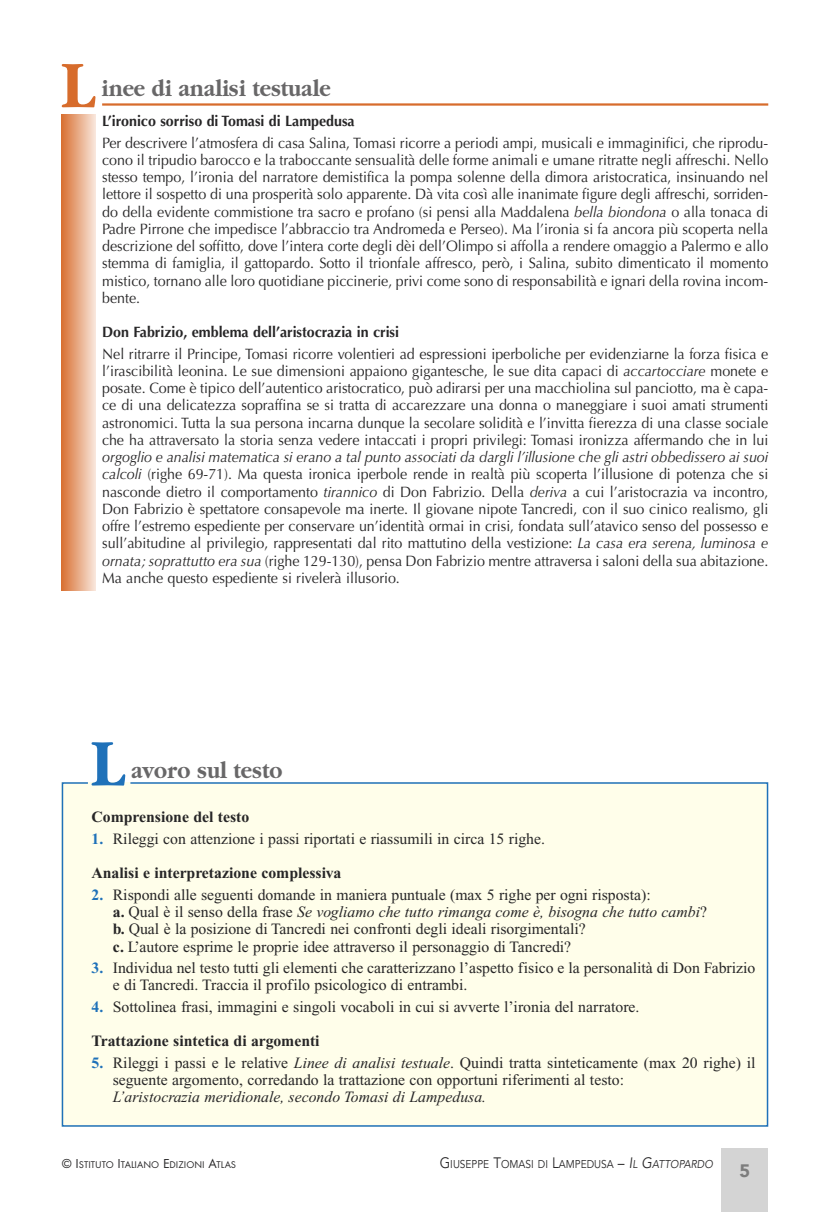
<style>
.page{position:relative;width:830px;height:1212px;background:#fff}
.page>*{position:absolute;margin:0;border:0;box-sizing:border-box;transform-origin:0 0}
.t1{font:700 69.15px "Garamond";color:#d76c2c;scale:.9 1}
.t2{font:700 69.15px "Garamond";color:#1f71b9;scale:.9 1}
.t3{font:700 24px "Garamond";color:#686768;scale:.9 1}
.t4{font:900 18px "Avenir";color:#7d7d7d}
.t5{font:15.75px/17.2px "Times New Roman";color:#272627}
.t6{font:italic 15.75px "Times New Roman";color:#272627}
.t7{font:700 15.75px "Times New Roman";color:#272627}
.t8{font:15px/17.2px "Optima";color:#272627;text-align:justify;scale:.95 1}
.t9{font:700 15px "Optima";color:#272627;scale:.95 1}
.t10{font:11.25px "Avenir";color:#272627;scale:.9 1}
.t11{font:10.2px "Futura T";color:#272627}
.s1{font-style:italic}
.s2{font-weight:700;color:#1f71b9}
.s3{font-weight:700}
.s4{font-size:13.5px}
.s5{font-size:15px}
.s6{font-style:italic;font-size:15px}
</style>
<div class="page">
<div style="left:721px;top:1148px;width:46px;height:64px;background:#d4d4d4"></div>
<hr style="left:102px;top:103px;width:665px;height:3px;background:#d76c2c">
<div style="left:62px;top:115px;width:34px;height:475px;background:linear-gradient(to right,#d97235,#f8e4d8)"></div>
<div style="left:61px;top:782px;width:707px;height:345px;background:#fffeea"></div>
<h1 class="t1" style="left:61px;top:43px;width:39px">L</h1>
<h2 class="t3" style="left:101px;top:73px;width:256px">inee di analisi testuale</h2>
<p class="t9" style="left:102px;top:115px;width:267px">L’ironico sorriso di Tomasi di Lampedusa</p>
<p class="t8" style="left:102px;top:135px;width:702px">Per descrivere l’atmosfera di casa Salina, Tomasi ricorre a periodi ampi, musicali e immaginifici, che riprodu&shy;cono il tripudio barocco e la traboccante sensualità delle forme animali e umane ritratte negli affreschi. Nello stesso tempo, l’ironia del narratore demistifica la pompa solenne della dimora aristocratica, insinuando nel lettore il sospetto di una prosperità solo apparente. Dà vita così alle inanimate figure degli affreschi, sorriden&shy;do della evidente commistione tra sacro e profano (si pensi alla Maddalena <span class="s1">bella biondona</span> o alla tonaca di Padre Pirrone che impedisce l’abbraccio tra Andromeda e Perseo). Ma l’ironia si fa ancora più scoperta nella descrizione del soffitto, dove l’intera corte degli dèi dell’Olimpo si affolla a rendere omaggio a Palermo e allo stemma di famiglia, il gattopardo. Sotto il trionfale affresco, però, i Salina, subito dimenticato il momento mistico, tornano alle loro quotidiane piccinerie, privi come sono di responsabilità e ignari della rovina incom&shy;bente.</p>
<p class="t9" style="left:102px;top:326px;width:314px">Don Fabrizio, emblema dell’aristocrazia in crisi</p>
<p class="t8" style="left:102px;top:346px;width:702px">Nel ritrarre il Principe, Tomasi ricorre volentieri ad espressioni iperboliche per evidenziarne la forza fisica e l’irascibilità leonina. Le sue dimensioni appaiono gigantesche, le sue dita capaci di <span class="s1">accartocciare</span> monete e posate. Come è tipico dell’autentico aristocratico, può adirarsi per una macchiolina sul panciotto, ma è capa&shy;ce di una delicatezza sopraffina se si tratta di accarezzare una donna o maneggiare i suoi amati strumenti astronomici. Tutta la sua persona incarna dunque la secolare solidità e l’invitta fierezza di una classe sociale che ha attraversato la storia senza vedere intaccati i propri privilegi: Tomasi ironizza affermando che in lui</p>
<p class="t8" style="left:102px;top:450px;width:702px"><span class="s1">orgoglio e analisi matematica si erano a tal punto associati da dargli l’illusione che gli astri obbedissero ai suoi calcoli</span> (righe 69-71). Ma questa ironica iperbole rende in realtà più scoperta l’illusione di potenza che si nasconde dietro il comportamento <span class="s1">tirannico</span> di Don Fabrizio. Della <span class="s1">deriva</span> a cui l’aristocrazia va incontro, Don Fabrizio è spettatore consapevole ma inerte. Il giovane nipote Tancredi, con il suo cinico realismo, gli offre l’estremo espediente per conservare un’identità ormai in crisi, fondata sull’atavico senso del possesso e sull’abitudine al privilegio, rappresentati dal rito mattutino della vestizione: <span class="s1">La casa era serena, luminosa e ornata; soprattutto era sua</span> (righe 129-130), pensa Don Fabrizio mentre attraversa i saloni della sua abitazione.<br>Ma anche questo espediente si rivelerà illusorio.</p>
<h1 class="t2" style="left:91px;top:721px;width:39px">L</h1>
<h2 class="t3" style="left:131px;top:756px;width:169px">avoro sul testo</h2>
<p class="t7" style="left:91px;top:812px;width:159px">Comprensione del testo</p>
<p class="t5" style="left:91px;top:823px;width:455px;line-height:34.5px"><span class="s2">1.</span> Rileggi con attenzione i passi riportati e riassumili in circa 15 righe.<br><span class="s3">Analisi e interpretazione complessiva</span></p>
<p class="t5" style="left:113px;top:887px;width:595px;text-indent:-21px"><span class="s2">2.</span> Rispondi alle seguenti domande in maniera puntuale (max 5 righe per ogni risposta):<br><span class="s3">a.</span> Qual è il senso della frase <span class="s1">Se vogliamo che tutto rimanga come è, bisogna che tutto cambi</span>? <span class="s3">b.</span> Qual è la posizione di Tancredi nei confronti degli ideali risorgimentali?<br><span class="s3">c.</span> L’autore esprime le proprie idee attraverso il personaggio di Tancredi?</p>
<p class="t5" style="left:113px;top:961px;width:644px;text-indent:-21px"><span class="s2">3.</span> Individua nel testo tutti gli elementi che caratterizzano l’aspetto fisico e la personalità di Don Fabrizio e di Tancredi. Traccia il profilo psicologico di entrambi.</p>
<p class="t5" style="left:91px;top:991px;width:549px;line-height:34.5px"><span class="s2">4.</span> Sottolinea frasi, immagini e singoli vocaboli in cui si avverte l’ironia del narratore.<br><span class="s3">Trattazione sintetica di argomenti</span></p>
<p class="t5" style="left:113px;top:1055px;width:644px;text-indent:-21px"><span class="s2">5.</span> Rileggi i passi e le relative <span class="s1">Linee di analisi testuale</span>. Quindi tratta sinteticamente (max 20 righe) il seguente argomento, corredando la trattazione con opportuni riferimenti al testo:</p>
<p class="t6" style="left:113px;top:1091px;width:375px">L’aristocrazia meridionale, secondo Tomasi di Lampedusa.</p>
<p class="t11" style="left:62px;top:1158px;width:176px"><span class="s4">© I</span>STITUTO <span class="s4">I</span>TALIANO <span class="s4">E</span>DIZIONI <span class="s4">A</span>TLAS</p>
<p class="t10" style="left:439px;top:1159px;width:305px"><span class="s5">G</span>IUSEPPE <span class="s5">T</span>OMASI DI <span class="s5">L</span>AMPEDUSA <span class="s5">–</span> <span class="s6">I</span><span class="s1">L</span> <span class="s6">G</span><span class="s1">ATTOPARDO</span></p>
<p class="t4" style="left:739px;top:1159px;width:12px">5</p>
</div>
